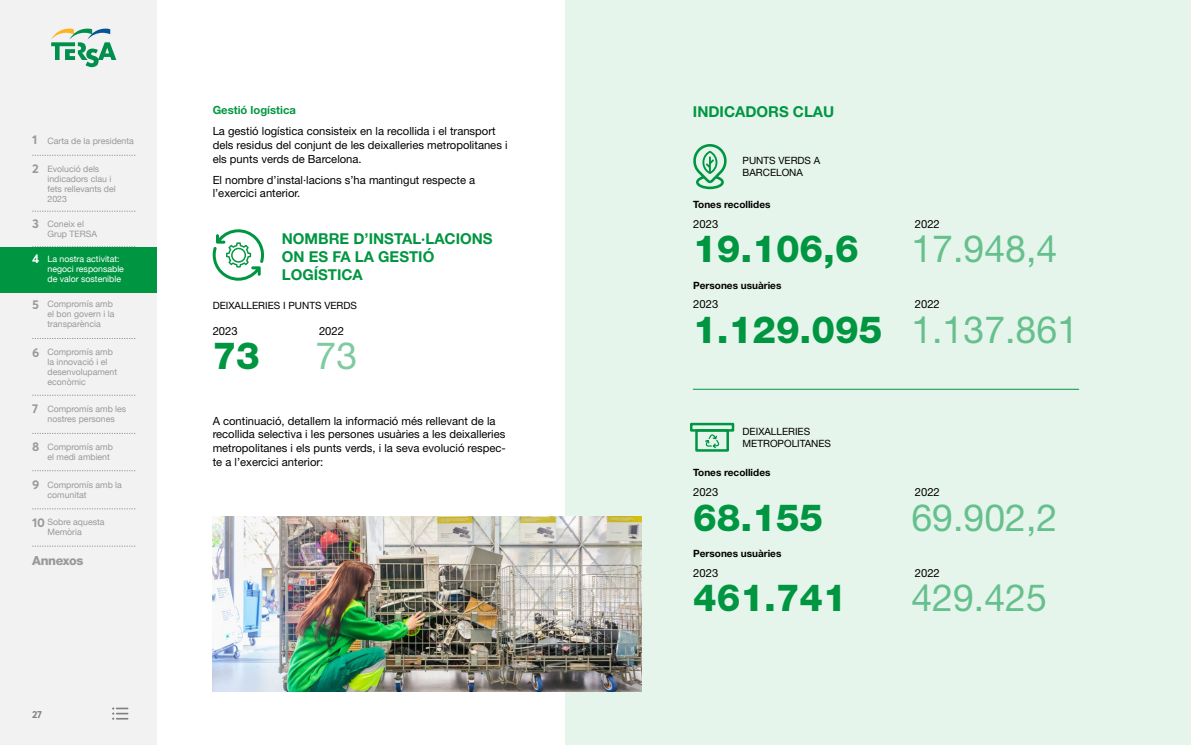
<style>
.page{position:relative;width:1191px;height:745px;background:#fff}
.page>*{position:absolute;margin:0;border:0;box-sizing:border-box;transform-origin:0 0}
.t1{font:800 37.5px "Helvetica Neue LT Std";color:#009641}
.t2{font:37.5px "Helvetica Neue LT Std";color:#66c08d}
.t3{font:37.5px "Helvetica Neue LT Std";color:#80caa0}
.t4{font:700 15px/18px "Helvetica Neue LT Std";color:#009641}
.t5{font:800 12.5px "Helvetica Neue LT Std";letter-spacing:-.03em;color:#999}
.t6{font:11.25px/13.8px "Helvetica Neue LT Std";color:#000}
.t7{font:700 11.25px "Helvetica Neue LT Std";color:#009641}
.t8{font:10px/12px "Helvetica Neue LT Std";color:#000}
.t9{font:700 10px "Helvetica Neue LT Std";color:#000}
.t10{font:700 10px "Averta";color:#808080}
.t11{font:8.75px/10px "Helvetica Neue";color:#999}
.t12{font:8.75px/10px "Helvetica Neue";color:#fff}
.s1{font-family:"Averta";font-weight:700;font-size:12.5px}
</style>
<div class="page">
<div style="left:565px;top:0;width:626px;height:744px;background:#e6f5ec"></div>
<svg style="left:213px;top:229px;width:51px;height:51px"></svg>
<hr style="left:693px;top:388px;width:385px;height:1px;background:#009641">
<svg style="left:693px;top:144px;width:34px;height:45px"></svg>
<img style="left:213px;top:516px;width:428px;height:175px">
<div style="left:0;top:0;width:156px;height:744px;background:#f2f2f2"></div>
<svg style="left:112px;top:707px;width:16px;height:12px"></svg>
<svg style="left:32px;top:211px;width:103px;height:1px"></svg>
<svg style="left:32px;top:155px;width:103px;height:1px"></svg>
<svg style="left:51px;top:29px;width:65px;height:38px"></svg>
<svg style="left:32px;top:338px;width:103px;height:1px"></svg>
<svg style="left:32px;top:395px;width:103px;height:1px"></svg>
<svg style="left:32px;top:470px;width:103px;height:1px"></svg>
<svg style="left:32px;top:433px;width:103px;height:1px"></svg>
<svg style="left:32px;top:508px;width:103px;height:1px"></svg>
<svg style="left:32px;top:545px;width:103px;height:1px"></svg>
<div style="left:0;top:246px;width:156px;height:46px;background:#009641"></div>
<div style="left:695px;top:429px;width:34px;height:22px;border:2px solid #009641"></div>
<svg style="left:703px;top:434px;width:18px;height:15px"></svg>
<div style="left:690px;top:422px;width:44px;height:9px;border:2px solid #009641"></div>
<p class="t11" style="left:32px;top:136px;width:103px"><span class="s1">1</span> Carta de la presidenta</p>
<p class="t11" style="left:47px;top:164px;width:70px;text-indent:-15px"><span class="s1">2</span> Evolució dels indicadors clau i fets rellevants del<br>2023</p>
<p class="t11" style="left:47px;top:219px;width:51px;text-indent:-15px"><span class="s1">3</span> Coneix el<br>Grup TERSA</p>
<p class="t12" style="left:47px;top:254px;width:78px;text-indent:-15px"><span class="s1">4</span> La nostra activitat: negoci responsable de valor sostenible</p>
<p class="t11" style="left:47px;top:299px;width:69px;text-indent:-15px"><span class="s1">5</span> Compromís amb el bon govern i la transparència</p>
<p class="t11" style="left:47px;top:347px;width:71px;text-indent:-15px"><span class="s1">6</span> Compromís amb la innovació i el desenvolupament econòmic</p>
<p class="t11" style="left:32px;top:404px;width:96px;text-align:center"><span class="s1">7</span> Compromís amb les nostres persones</p>
<p class="t11" style="left:47px;top:442px;width:67px;text-indent:-15px"><span class="s1">8</span> Compromís amb el medi ambient</p>
<p class="t11" style="left:47px;top:480px;width:76px;text-indent:-15px"><span class="s1">9</span> Compromís amb la comunitat</p>
<p class="t11" style="left:47px;top:517px;width:59px;text-indent:-15px"><span class="s1">10</span> Sobre aquesta<br>Memòria</p>
<p class="t5" style="left:32px;top:552px;width:53px">Annexos</p>
<p class="t10" style="left:32px;top:708px;width:11px">27</p>
<p class="t7" style="left:213px;top:103px;width:85px">Gestió logística</p>
<p class="t6" style="left:213px;top:124px;width:296px">La gestió logística consisteix en la recollida i el transport dels residus del conjunt de les deixalleries metropolitanes i els punts verds de Barcelona.</p>
<p class="t6" style="left:213px;top:172px;width:264px">El nombre d’instal·lacions s’ha mantingut respecte a l’exercici anterior.</p>
<h2 class="t4" style="left:282px;top:229px;width:212px">NOMBRE D’INSTAL·LACIONS<br>ON ES FA LA GESTIÓ<br>LOGÍSTICA</h2>
<p class="t8" style="left:213px;top:299px;width:146px">DEIXALLERIES I PUNTS VERDS</p>
<p class="t6" style="left:213px;top:324px;width:27px">2023</p>
<h1 class="t1" style="left:213px;top:333px;width:49px">73</h1>
<p class="t6" style="left:319px;top:324px;width:27px">2022</p>
<h1 class="t3" style="left:315px;top:333px;width:43px">73</h1>
<p class="t6" style="left:213px;top:413px;width:295px">A continuació, detallem la informació més rellevant de la recollida selectiva i les persones usuàries a les deixalleries metropolitanes i els punts verds, i la seva evolució respec&shy;te a l’exercici anterior:</p>
<h2 class="t4" style="left:693px;top:102px;width:143px">INDICADORS CLAU</h2>
<p class="t8" style="left:742px;top:155px;width:79px">PUNTS VERDS A<br>BARCELONA</p>
<p class="t9" style="left:693px;top:198px;width:79px">Tones recollides</p>
<p class="t6" style="left:693px;top:216px;width:27px">2023</p>
<h1 class="t1" style="left:693px;top:226px;width:167px">19.106,6</h1>
<p class="t9" style="left:693px;top:278px;width:90px">Persones usuàries</p>
<p class="t6" style="left:693px;top:297px;width:27px">2023</p>
<h1 class="t1" style="left:693px;top:306px;width:191px">1.129.095</h1>
<p class="t6" style="left:914px;top:216px;width:27px">2022</p>
<h1 class="t2" style="left:911px;top:226px;width:147px">17.948,4</h1>
<p class="t6" style="left:914px;top:297px;width:27px">2022</p>
<h1 class="t2" style="left:911px;top:306px;width:168px">1.137.861</h1>
<p class="t8" style="left:742px;top:425px;width:90px">DEIXALLERIES<br>METROPOLITANES</p>
<p class="t9" style="left:693px;top:466px;width:79px">Tones recollides</p>
<p class="t6" style="left:693px;top:485px;width:27px">2023</p>
<h1 class="t1" style="left:693px;top:494px;width:131px">68.155</h1>
<p class="t9" style="left:693px;top:547px;width:90px">Persones usuàries</p>
<p class="t6" style="left:693px;top:565px;width:27px">2023</p>
<h1 class="t1" style="left:693px;top:575px;width:155px">461.741</h1>
<p class="t6" style="left:914px;top:485px;width:27px">2022</p>
<h1 class="t2" style="left:911px;top:494px;width:147px">69.902,2</h1>
<p class="t6" style="left:914px;top:565px;width:27px">2022</p>
<h1 class="t2" style="left:911px;top:575px;width:137px">429.425</h1>
</div>
